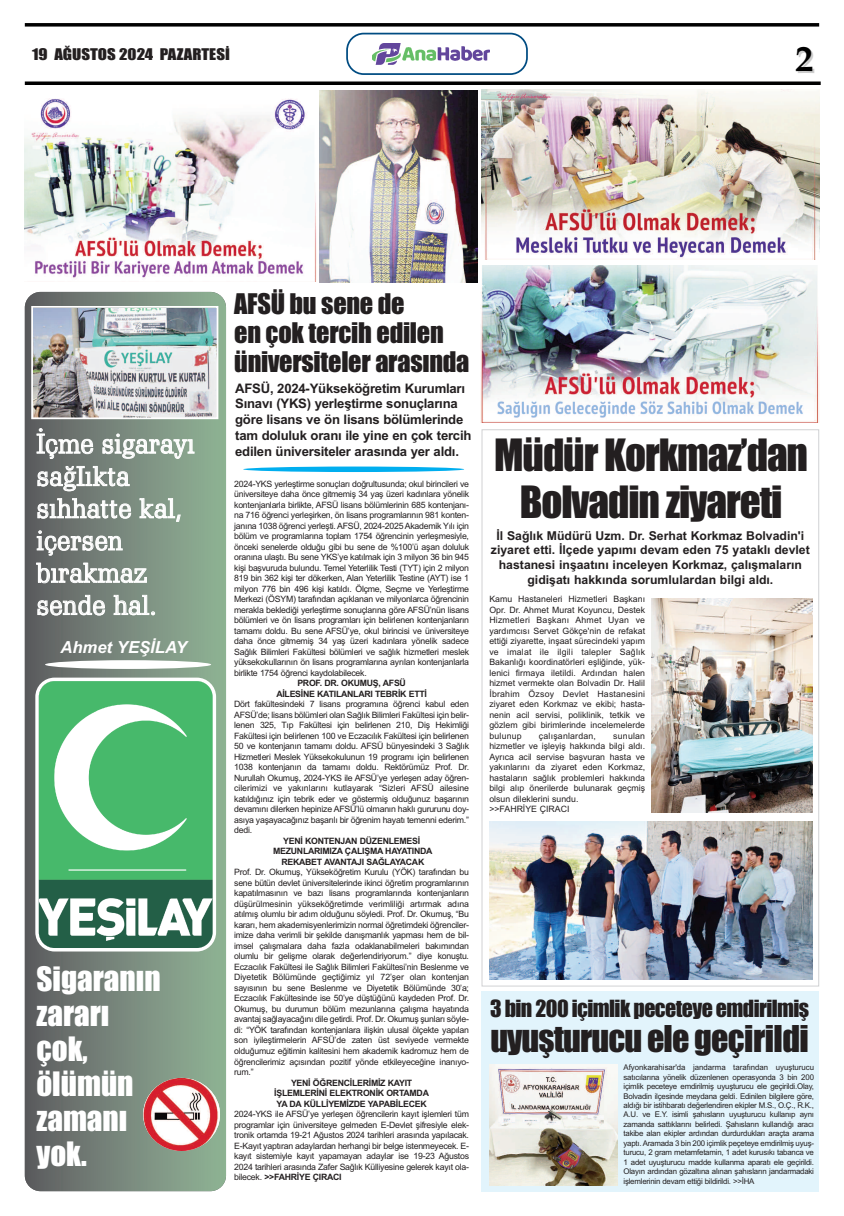
<style>
.page{position:relative;width:844px;height:1216px;background:#fff}
.page>*{position:absolute;margin:0;border:0;box-sizing:border-box;transform-origin:0 0}
.t1{font:41.12px/46.4px "Impact";letter-spacing:-.025em;color:#231f20;text-align:center}
.t2{font:700 36.57px "Palatino";color:#000}
.t3{font:34.12px "Impact";letter-spacing:-.025em;color:#231f20}
.t4{font:31.06px/35px "Impact";color:#fff}
.t5{font:26.86px/32.2px "Schadow BT";letter-spacing:.015em;color:#fff}
.t6{font:26.25px/28.9px "Impact";letter-spacing:-.01em;color:#231f20}
.t7{font:21.88px "Impact";letter-spacing:-.025em;color:#231f20}
.t8{font:italic 700 16.62px "Arial";color:#fff}
.t9{font:14.88px "Impact";color:#231f20;scale:1.13 1}
.t10{font:700 13.12px/15.8px "Arial";letter-spacing:-.015em;color:#231f20}
.t11{font:700 12.25px/14.7px "Arial";color:#231f20;text-align:center}
.t12{font:8.75px/10.5px "Arial";color:#231f20;text-align:justify}
.t13{font:700 8.75px/10.5px "Arial";letter-spacing:-.03em;color:#231f20;text-align:center}
.t14{font:8.75px "Arial";letter-spacing:.02em;color:#231f20}
.t15{font:7.88px/9.5px "Arial";letter-spacing:-.03em;color:#231f20;text-align:justify}
.s1{font-weight:700}
</style>
<div class="page">
<svg style="left:25px;top:23px;width:794px;height:4px;background:#1f1f1f"></svg>
<svg style="left:25px;top:81px;width:795px;height:4px;background:#1f1f1f"></svg>
<svg style="left:346px;top:33px;width:181px;height:42px"></svg>
<img style="left:373px;top:41px;width:116px;height:26px">
<div style="left:25px;top:292px;width:201px;height:899px;background:linear-gradient(to right,#5e5c61,#92b597);border-radius:16px"></div>
<img style="left:34px;top:309px;width:181px;height:107px">
<div style="left:31px;top:306px;width:187px;height:113px;border:2px solid #fff"></div>
<svg style="left:35px;top:677px;width:181px;height:274px"></svg>
<img style="left:39px;top:681px;width:173px;height:267px">
<hr style="left:68px;top:869px;width:118px;height:1px;background:#fff">
<div style="left:45px;top:660px;width:166px;height:9px;background:#fff;border-radius:50%"></div>
<img style="left:143px;top:1077px;width:77px;height:73px;border-radius:50%">
<img style="left:25px;top:98px;width:291px;height:184px">
<img style="left:319px;top:90px;width:158px;height:193px">
<img style="left:481px;top:89px;width:338px;height:171px">
<img style="left:480px;top:265px;width:339px;height:157px">
<div style="left:243px;top:466px;width:221px;height:6px;background:#00aeef;border-radius:50%"></div>
<img style="left:651px;top:598px;width:161px;height:214px">
<img style="left:489px;top:822px;width:323px;height:157px">
<div style="left:481px;top:991px;width:338px;height:200px;background:#e2f4fc"></div>
<img style="left:489px;top:1064px;width:128px;height:121px">
<h3 class="t9" style="left:32px;top:46px;width:176px">19 AĞUSTOS 2024 PAZARTESİ</h3>
<h2 class="t2" style="left:795px;top:37px;width:20px">2</h2>
<h3 class="t5" style="left:37px;top:428px;width:160px">İçme sigarayı sağIıkta sıhhatte kal, içersen bırakmaz sende hal.</h3>
<h3 class="t8" style="left:60px;top:638px;width:128px">Ahmet YEŞİLAY</h3>
<h3 class="t4" style="left:36px;top:963px;width:126px">Sigaranın zararı çok, ölümün zamanı yok.</h3>
<h3 class="t6" style="left:234px;top:291px;width:237px">AFSÜ bu sene de<br>en çok tercih edilen üniversiteler arasında</h3>
<h3 class="t10" style="left:235px;top:380px;width:238px">AFSÜ, 2024-Yükseköğretim Kurumları Sınavı (YKS) yerleştirme sonuçlarına göre lisans ve ön lisans bölümlerinde tam doluluk oranı ile yine en çok tercih edilen üniversiteler arasında yer aldı.</h3>
<p class="t12" style="left:234px;top:478px;width:236px">2024-YKS yerleştirme sonuçları doğrultusunda; okul birincileri ve üniversiteye daha önce gitmemiş 34 yaş üzeri kadınlara yönelik kontenjanlarla birlikte, AFSÜ lisans bölümlerinin 685 kontenjanı&shy;na 716 öğrenci yerleşirken, ön lisans programlarının 981 konten&shy;janına 1038 öğrenci yerleşti. AFSÜ, 2024-2025 Akademik Yılı için bölüm ve programlarına toplam 1754 öğrencinin yerleşmesiyle, önceki senelerde olduğu gibi bu sene de %100’ü aşan doluluk oranına ulaştı. Bu sene YKS’ye katılmak için 3 milyon 36 bin 945 kişi başvuruda bulundu. Temel Yeterlilik Testi (TYT) için 2 milyon 819 bin 362 kişi ter dökerken, Alan Yeterlilik Testine (AYT) ise 1 milyon 776 bin 496 kişi katıldı. Ölçme, Seçme ve Yerleştirme Merkezi (ÖSYM) tarafından açıklanan ve milyonlarca öğrencinin merakla beklediği yerleştirme sonuçlarına göre AFSÜ’nün lisans bölümleri ve ön lisans programları için belirlenen kontenjanların tamamı doldu. Bu sene AFSÜ’ye, okul birincisi ve üniversiteye daha önce gitmemiş 34 yaş üzeri kadınlara yönelik sadece Sağlık Bilimleri Fakültesi bölümleri ve sağlık hizmetleri meslek yüksekokullarının ön lisans programlarına ayrılan kontenjanlarla birlikte 1754 öğrenci kaydolabilecek.</p>
<p class="t13" style="left:276px;top:678px;width:152px">PROF. DR. OKUMUŞ, AFSÜ<br>AİLESİNE KATILANLARI TEBRİK ETTİ</p>
<p class="t12" style="left:234px;top:699px;width:236px">Dört fakültesindeki 7 lisans programına öğrenci kabul eden AFSÜ’de; lisans bölümleri olan Sağlık Bilimleri Fakültesi için belir&shy;lenen 325, Tıp Fakültesi için belirlenen 210, Diş Hekimliği Fakültesi için belirlenen 100 ve Eczacılık Fakültesi için belirlenen 50 ve kontenjanın tamamı doldu. AFSÜ bünyesindeki 3 Sağlık Hizmetleri Meslek Yüksekokulunun 19 programı için belirlenen 1038 kontenjanın da tamamı doldu. Rektörümüz Prof. Dr.<br>Nurullah Okumuş, 2024-YKS ile AFSÜ’ye yerleşen aday öğren&shy;cilerimizi ve yakınlarını kutlayarak “Sizleri AFSÜ ailesine katıldığınız için tebrik eder ve göstermiş olduğunuz başarının devamını dilerken hepinize AFSÜ’lü olmanın haklı gururunu doy&shy;asıya yaşayacağınız başarılı bir öğrenim hayatı temenni ederim.” dedi.</p>
<p class="t13" style="left:273px;top:835px;width:161px">YENİ KONTENJAN DÜZENLEMESİ<br>MEZUNLARIMIZA ÇALIŞMA HAYATINDA<br>REKABET AVANTAJI SAĞLAYACAK</p>
<p class="t12" style="left:234px;top:867px;width:236px">Prof. Dr. Okumuş, Yükseköğretim Kurulu (YÖK) tarafından bu sene bütün devlet üniversitelerinde ikinci öğretim programlarının kapatılmasının ve bazı lisans programlarında kontenjanların düşürülmesinin yükseköğretimde verimliliği artırmak adına atılmış olumlu bir adım olduğunu söyledi. Prof. Dr. Okumuş, “Bu kararı, hem akademisyenlerimizin normal öğretimdeki öğrenciler&shy;imize daha verimli bir şekilde danışmanlık yapması hem de bil&shy;imsel çalışmalara daha fazla odaklanabilmeleri bakımından olumlu bir gelişme olarak değerlendiriyorum.” diye konuştu.<br>Eczacılık Fakültesi ile Sağlık Bilimleri Fakültesi’nin Beslenme ve Diyetetik Bölümünde geçtiğimiz yıl 72’şer olan kontenjan sayısının bu sene Beslenme ve Diyetetik Bölümünde 30’a; Eczacılık Fakültesinde ise 50’ye düştüğünü kaydeden Prof. Dr.<br>Okumuş, bu durumun bölüm mezunlarına çalışma hayatında avantaj sağlayacağını dile getirdi. Prof. Dr. Okumuş şunları söyle&shy;di: “YÖK tarafından kontenjanlara ilişkin ulusal ölçekte yapılan son iyileştirmelerin AFSÜ’de zaten üst seviyede vermekte olduğumuz eğitimin kalitesini hem akademik kadromuz hem de öğrencilerimiz açısından pozitif yönde etkileyeceğine inanıyo&shy;rum.”</p>
<p class="t13" style="left:274px;top:1077px;width:156px">YENİ ÖĞRENCİLERİMİZ KAYIT<br>İŞLEMLERİNİ ELEKTRONİK ORTAMDA<br>YA DA KÜLLİYEMİZDE YAPABİLECEK</p>
<p class="t12" style="left:234px;top:1108px;width:236px">2024-YKS ile AFSÜ’ye yerleşen öğrencilerin kayıt işlemleri tüm programlar için üniversiteye gelmeden E-Devlet şifresiyle elek&shy;tronik ortamda 19-21 Ağustos 2024 tarihleri arasında yapılacak.<br>E-Kayıt yaptıran adaylardan herhangi bir belge istenmeyecek. E&shy;kayıt sistemiyle kayıt yapamayan adaylar ise 19-23 Ağustos 2024 tarihleri arasında Zafer Sağlık Külliyesine gelerek kayıt ola&shy;bilecek. <span class="s1">&gt;&gt;FAHRİYE ÇIRACI</span></p>
<h1 class="t1" style="left:494px;top:434px;width:315px">Müdür Korkmaz’dan<br>Bolvadin ziyareti</h1>
<h3 class="t11" style="left:491px;top:528px;width:320px">İl Sağlık Müdürü Uzm. Dr. Serhat Korkmaz Bolvadin'i ziyaret etti. İlçede yapımı devam eden 75 yataklı devlet hastanesi inşaatını inceleyen Korkmaz, çalışmaların gidişatı hakkında sorumlulardan bilgi aldı.</h3>
<p class="t12" style="left:489px;top:594px;width:157px">Kamu Hastaneleri Hizmetleri Başkanı Opr. Dr. Ahmet Murat Koyuncu, Destek Hizmetleri Başkanı Ahmet Uyan ve yardımcısı Servet Gökçe'nin de refakat ettiği ziyarette, inşaat sürecindeki yapım ve imalat ile ilgili talepler Sağlık Bakanlığı koordinatörleri eşliğinde, yük&shy;lenici firmaya iletildi. Ardından halen hizmet vermekte olan Bolvadin Dr. Halil İbrahim Özsoy Devlet Hastanesini ziyaret eden Korkmaz ve ekibi; hasta&shy;nenin acil servisi, poliklinik, tetkik ve gözlem gibi birimlerinde incelemelerde bulunup</p>
<p class="t12" style="left:489px;top:730px;width:157px;text-align:left;text-indent:124px">sunulan hizmetler ve işleyiş hakkında bilgi aldı.<br>Ayrıca acil servise başvuran hasta ve yakınlarını da ziyaret eden Korkmaz, hastaların sağlık problemleri hakkında bilgi alıp önerilerde bulunarak geçmiş olsun dileklerini sundu.<br>&gt;&gt;FAHRİYE ÇIRACI</p>
<p class="t14" style="left:539px;top:730px;width:58px">çalışanlardan,</p>
<h3 class="t7" style="left:490px;top:996px;width:320px">3 bin 200 içimlik peceteye emdirilmiş</h3>
<h3 class="t3" style="left:490px;top:1020px;width:320px">uyuşturucu ele geçirildi</h3>
<p class="t15" style="left:623px;top:1062px;width:192px">Afyonkarahisar'da jandarma tarafından uyuşturucu satıcılarına yönelik düzenlenen operasyonda 3 bin 200 içimlik peceteye emdirilmiş uyuşturucu ele geçirildi.Olay, Bolvadin ilçesinde meydana geldi. Edinilen bilgilere göre, aldığı bir istihbaratı değerlendiren ekipler M.S., O.Ç., R.K., A.U. ve E.Y. isimli şahısların uyuşturucu kullanıp aynı zamanda sattıklarını belirledi. Şahısların kullandığı aracı takibe alan ekipler ardından durdurdukları araçta arama yaptı. Aramada 3 bin 200 içimlik peçeteye emdirilmiş uyuş&shy;turucu, 2 gram metamfetamin, 1 adet kurusıkı tabanca ve 1 adet uyuşturucu madde kullanma aparatı ele geçirildi.<br>Olayın ardından gözaltına alınan şahısların jandarmadaki işlemlerinin devam ettiği bildirildi. &gt;&gt;İHA</p>
</div>
